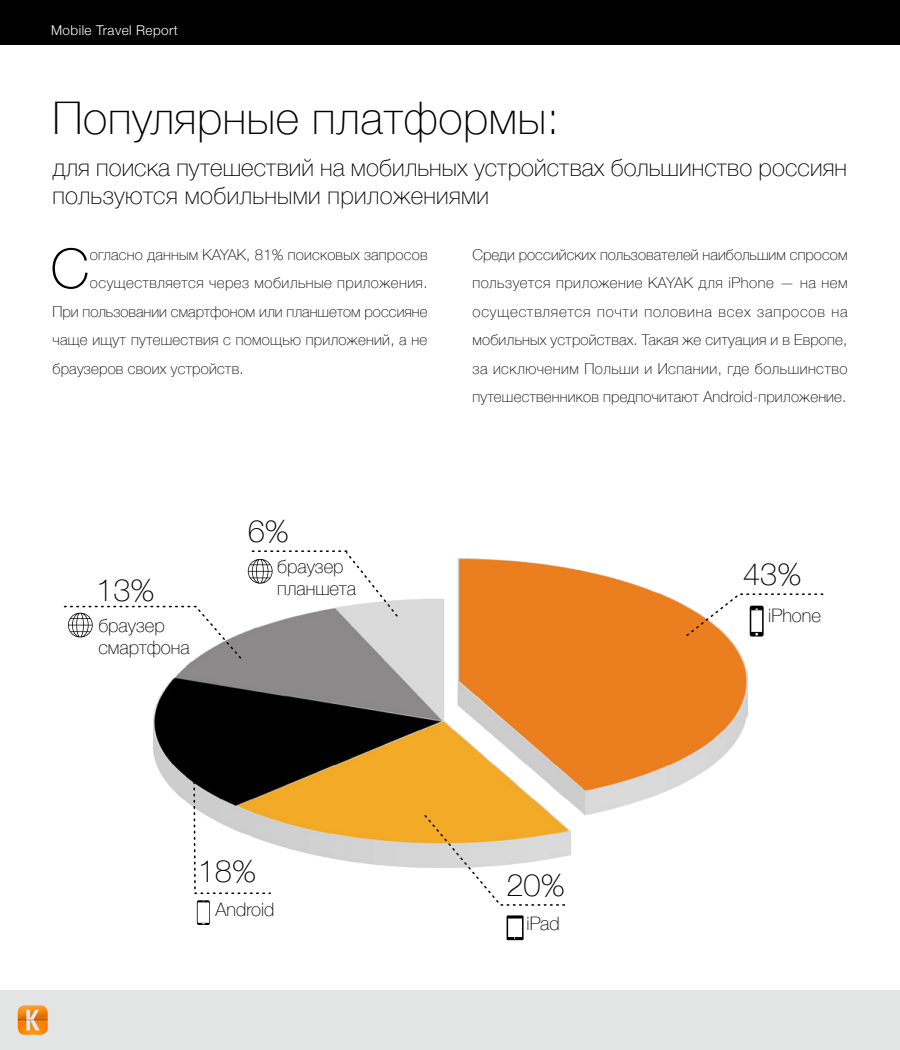
<style>
.page{position:relative;width:900px;height:1050px;background:#fff}
.page>*{position:absolute;margin:0;border:0;box-sizing:border-box;transform-origin:0 0}
.t1{font:100 54.9px "Helvetica Neue";color:#000}
.t2{font:100 45px "Helvetica Neue";letter-spacing:.015em;color:#000}
.t3{font:100 30.9px "Helvetica Neue";color:#000}
.t4{font:100 24px/28.5px "Helvetica Neue";letter-spacing:.005em;color:#000}
.t5{font:100 18.6px/22.2px "Helvetica Neue";color:#000}
.t6{font:100 15px/28.5px "Helvetica Neue";letter-spacing:.015em;color:#000;text-align:justify}
.t7{font:300 13.5px "Helvetica Neue";letter-spacing:.035em;color:#fff}
</style>
<div class="page">
<div style="left:0;top:0;width:900px;height:45px;background:#000"></div>
<div style="left:0;top:990px;width:900px;height:60px;background:#e3e4e4"></div>
<img style="left:18px;top:1005px;width:30px;height:30px">
<img style="left:153px;top:559px;width:595px;height:309px">
<svg style="left:423px;top:814px;width:145px;height:92px"></svg>
<svg style="left:63px;top:550px;width:336px;height:110px"></svg>
<svg style="left:507px;top:915px;width:17px;height:25px"></svg>
<svg style="left:685px;top:593px;width:139px;height:45px"></svg>
<svg style="left:192px;top:743px;width:80px;height:182px"></svg>
<p class="t7" style="left:51px;top:19px;width:128px">Mobile Travel Report</p>
<h2 class="t2" style="left:52px;top:83px;width:508px">Популярные платформы:</h2>
<h3 class="t4" style="left:52px;top:152px;width:796px">для поиска путешествий на мобильных устройствах большинство россиян пользуются мобильными приложениями</h3>
<h1 class="t1" style="left:51px;top:227px;width:40px">С</h1>
<p class="t6" style="left:90px;top:239px;width:339px">огласно данным KAYAK, 81% поисковых запросов</p>
<p class="t6" style="left:473px;top:239px;width:377px">Среди российских пользователей наибольшим спросом пользуется приложение KAYAK для iPhone — на нем осуществляется почти половина всех запросов на мобильных устройствах. Такая же ситуация и в Европе, за исключеним Польши и Испании, где большинство путешественников предпочитают Android-приложение.</p>
<p class="t6" style="left:90px;top:268px;width:339px">осуществляется через мобильные приложения.</p>
<p class="t6" style="left:53px;top:296px;width:377px">При пользовании смартфоном или планшетом россияне</p>
<p class="t6" style="left:53px;top:325px;width:376px">чаще ищут путешествия с помощью приложений, а не</p>
<p class="t6" style="left:53px;top:353px;width:193px">браузеров своих устройств.</p>
<h3 class="t3" style="left:96px;top:566px;width:60px">13%</h3>
<p class="t5" style="left:98px;top:613px;width:93px">браузер смартфона</p>
<h3 class="t3" style="left:248px;top:507px;width:43px">6%</h3>
<p class="t5" style="left:277px;top:554px;width:80px">браузер планшета</p>
<h3 class="t3" style="left:198px;top:847px;width:60px">18%</h3>
<p class="t5" style="left:215px;top:898px;width:61px">Android</p>
<h3 class="t3" style="left:506px;top:861px;width:60px">20%</h3>
<p class="t5" style="left:527px;top:912px;width:35px">iPad</p>
<h3 class="t3" style="left:743px;top:551px;width:60px">43%</h3>
<p class="t5" style="left:768px;top:603px;width:54px">iPhone</p>
</div>
